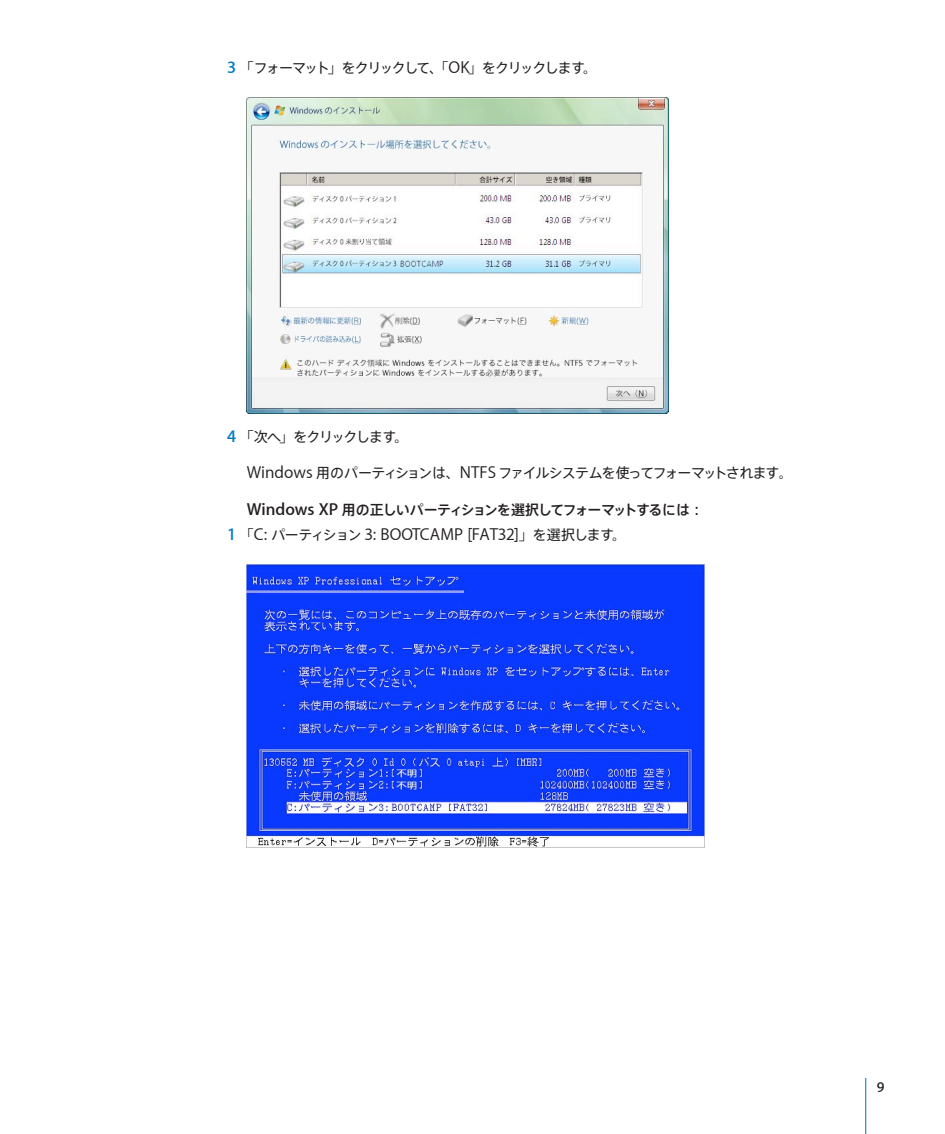
<style>
.page{position:relative;width:945px;height:1134px;background:#fff}
.page>*{position:absolute;margin:0;border:0;box-sizing:border-box;transform-origin:0 0}
.t1{font:17.5px "Myriad Set Text";color:#231f20}
.t2{font:600 14.88px "Myriad Set";color:#231f20}
.t3{font:14px "Axis Std";letter-spacing:-.085em;color:#231f20}
.t4{font:500 14px "Axis Std";letter-spacing:-.07em;color:#231f20}
.t5{font:14px "Axis Std";letter-spacing:-.115em;color:#231f20}
.s1{font-family:"Myriad Set";font-weight:600;font-size:17.5px;color:#007ac2}
.s2{font-family:"Myriad Set Text";font-size:17.5px}
.s3{font-family:"Myriad Set";font-weight:600;font-size:17.5px}
.s4{font-family:"Myriad Set";font-weight:600;color:#007ac2}
.s5{font-family:"Axis Std";font-size:14px}
</style>
<div class="page">
<hr style="left:865px;top:1078px;width:1px;height:56px;background:#007ac2">
<img style="left:247px;top:97px;width:421px;height:317px">
<img style="left:247px;top:564px;width:457px;height:284px">
<p class="t5" style="left:227px;top:57px;width:372px"><span class="s1">3</span> 「フォーマット」をクリックして、「<span class="s2">OK</span>」をクリックします。</p>
<p class="t3" style="left:227px;top:426px;width:183px"><span class="s1">4</span> 「次へ」をクリックします。</p>
<p class="t3" style="left:247px;top:463px;width:547px"><span class="s2">Windows</span> 用のパーティションは、<span class="s2">NTFS</span> ファイルシステムを使ってフォーマットされます。</p>
<p class="t4" style="left:247px;top:499px;width:459px"><span class="s3">Windows XP</span> 用の正しいパーティションを選択してフォーマットするには：</p>
<p class="t1" style="left:227px;top:525px;width:401px"><span class="s4">1</span> <span class="s5">「</span>C: <span class="s5">パーティション</span> 3: BOOTCAMP [FAT32]<span class="s5">」を選択します。</span></p>
<p class="t2" style="left:877px;top:1080px;width:9px">9</p>
</div>
